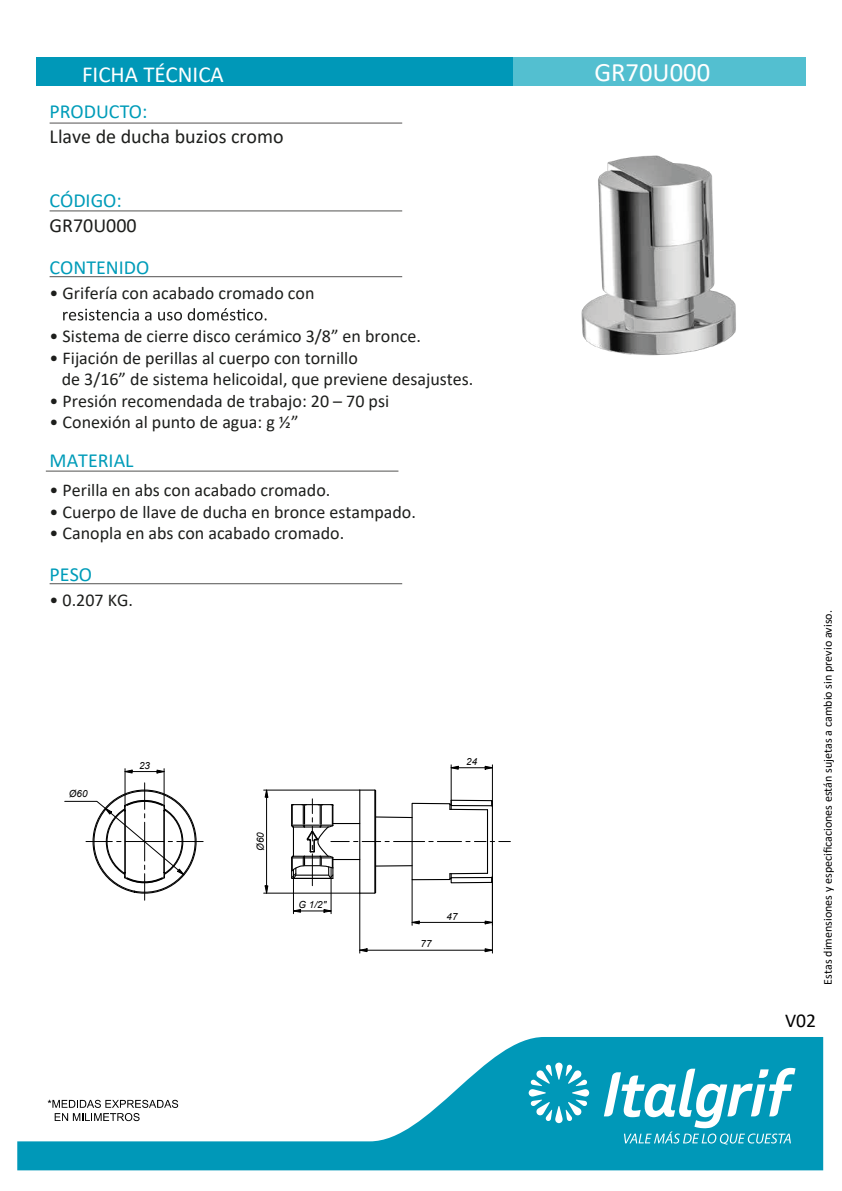
<style>
.page{position:relative;width:842px;height:1191px;background:#fff}
.page>*{position:absolute;margin:0;border:0;box-sizing:border-box;transform-origin:0 0}
.t1{font:26.6px "Calibri";color:#fff}
.t2{font:23px "Calibri";color:#fff}
.t3{font:20px "Calibri";color:#009cb9}
.t4{font:20px "Calibri";color:#1d1e1c}
.t5{font:19.6px "Calibri";color:#000}
.t6{font:18px/21.6px "Calibri";color:#1d1e1c}
.t7{font:12px "Calibri";color:#000}
.t8{font:italic 9.8px "Arial";color:#000}
</style>
<div class="page">
<hr style="left:50px;top:123px;width:352px;height:1px;background:#535251">
<hr style="left:50px;top:210px;width:352px;height:1px;background:#535251">
<svg style="left:63px;top:308px;width:204px;height:12px"></svg>
<hr style="left:50px;top:276px;width:352px;height:1px;background:#535251">
<hr style="left:46px;top:471px;width:352px;height:1px;background:#535251">
<hr style="left:50px;top:583px;width:352px;height:1px;background:#535251">
<img style="left:581px;top:155px;width:155px;height:201px">
<hr style="left:375px;top:791px;width:1px;height:101px;background:#000">
<hr style="left:374px;top:790px;width:1px;height:102px;background:#000">
<hr style="left:359px;top:790px;width:1px;height:103px;background:#000">
<svg style="left:360px;top:891px;width:17px;height:3px"></svg>
<svg style="left:360px;top:789px;width:17px;height:3px"></svg>
<svg style="left:64px;top:783px;width:139px;height:117px"></svg>
<svg style="left:124px;top:769px;width:40px;height:4px"></svg>
<hr style="left:164px;top:768px;width:1px;height:38px;background:#000">
<hr style="left:125px;top:768px;width:1px;height:38px;background:#000">
<svg style="left:484px;top:920px;width:8px;height:4px"></svg>
<svg style="left:411px;top:920px;width:9px;height:4px"></svg>
<hr style="left:419px;top:922px;width:66px;height:1px;background:#000">
<hr style="left:412px;top:879px;width:1px;height:46px;background:#000">
<svg style="left:360px;top:948px;width:8px;height:4px"></svg>
<svg style="left:484px;top:948px;width:8px;height:4px"></svg>
<hr style="left:367px;top:950px;width:118px;height:1px;background:#000">
<hr style="left:359px;top:893px;width:1px;height:60px;background:#000">
<hr style="left:492px;top:876px;width:1px;height:77px;background:#000">
<svg style="left:264px;top:885px;width:4px;height:9px"></svg>
<svg style="left:264px;top:790px;width:4px;height:8px"></svg>
<hr style="left:266px;top:797px;width:1px;height:89px;background:#000">
<hr style="left:264px;top:892px;width:96px;height:1px;background:#000">
<hr style="left:264px;top:789px;width:96px;height:1px;background:#000">
<svg style="left:450px;top:765px;width:42px;height:5px"></svg>
<hr style="left:451px;top:765px;width:1px;height:40px;background:#000">
<hr style="left:492px;top:765px;width:1px;height:41px;background:#000">
<svg style="left:294px;top:908px;width:37px;height:5px"></svg>
<hr style="left:293px;top:878px;width:1px;height:35px;background:#000">
<hr style="left:331px;top:878px;width:1px;height:35px;background:#000">
<hr style="left:312px;top:854px;width:1px;height:31px;background:#000">
<svg style="left:291px;top:799px;width:219px;height:85px"></svg>
<div style="left:37px;top:57px;width:476px;height:29px;background:#0098b8"></div>
<div style="left:513px;top:57px;width:292px;height:29px;background:#53bfd0"></div>
<svg style="left:17px;top:1037px;width:806px;height:133px"></svg>
<svg style="left:529px;top:1062px;width:60px;height:61px"></svg>
<svg style="left:604px;top:1067px;width:191px;height:77px"></svg>
<p class="t2" style="left:82px;top:59px;width:143px">FICHA TÉCNICA</p>
<h1 class="t1" style="left:594px;top:54px;width:117px">GR70U000</h1>
<p class="t3" style="left:50px;top:98px;width:99px">PRODUCTO:</p>
<p class="t4" style="left:50px;top:123px;width:235px">Llave de ducha buzios cromo</p>
<p class="t3" style="left:50px;top:186px;width:74px">CÓDIGO:</p>
<p class="t4" style="left:50px;top:211px;width:89px">GR70U000</p>
<p class="t3" style="left:50px;top:253px;width:101px">CONTENIDO</p>
<p class="t6" style="left:50px;top:281px;width:266px">• Grifería con acabado cromado con</p>
<p class="t6" style="left:50px;top:325px;width:373px">• Sistema de cierre disco cerámico 3/8” en bronce.</p>
<p class="t6" style="left:62px;top:346px;width:413px;text-indent:-12px">• Fijación de perillas al cuerpo con tornillo<br>de 3/16” de sistema helicoidal, que previene desajustes.</p>
<p class="t6" style="left:50px;top:389px;width:341px">• Presión recomendada de trabajo: 20 – 70 psi</p>
<p class="t6" style="left:50px;top:411px;width:250px">• Conexión al punto de agua: g ½”</p>
<p class="t3" style="left:50px;top:446px;width:86px">MATERIAL</p>
<p class="t6" style="left:50px;top:479px;width:282px">• Perilla en abs con acabado cromado.</p>
<p class="t6" style="left:50px;top:500px;width:368px">• Cuerpo de llave de ducha en bronce estampado.</p>
<p class="t6" style="left:50px;top:522px;width:296px">• Canopla en abs con acabado cromado.</p>
<p class="t3" style="left:50px;top:560px;width:44px">PESO</p>
<p class="t6" style="left:50px;top:588px;width:85px">• 0.207 KG.</p>
<p class="t8" style="left:69px;top:787px;width:20px">Ø60</p>
<p class="t8" style="left:139px;top:759px;width:13px">23</p>
<p class="t8" style="left:254px;top:850px;width:20px;rotate:-90deg">Ø60</p>
<p class="t8" style="left:298px;top:898px;width:29px">G 1/2"</p>
<p class="t8" style="left:466px;top:755px;width:12px">24</p>
<p class="t8" style="left:420px;top:937px;width:13px">77</p>
<p class="t8" style="left:447px;top:910px;width:13px">47</p>
<p class="t7" style="left:819px;top:984px;width:376px;rotate:-90deg">Estas dimensiones y especificaciones están sujetas a cambio sin previo aviso.</p>
<p class="t5" style="left:785px;top:1006px;width:33px">V02</p>
</div>
